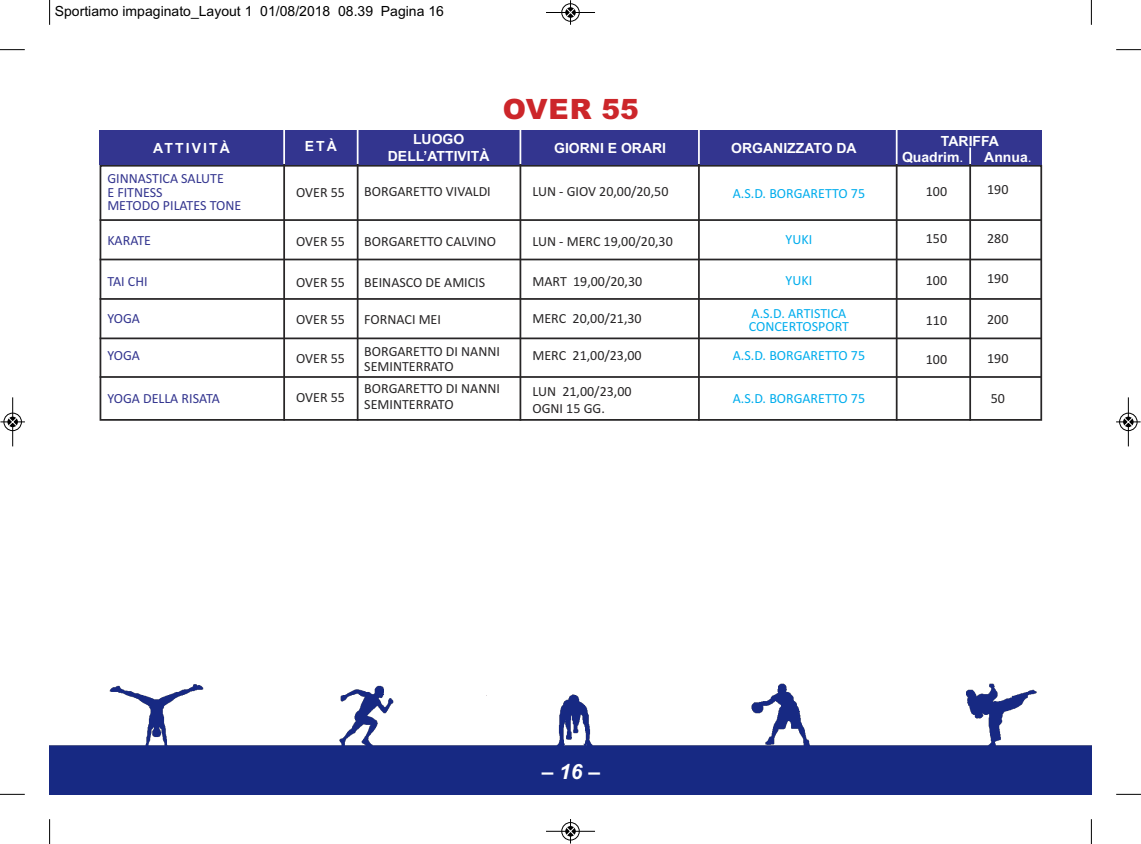
<style>
.page{position:relative;width:1141px;height:844px;background:#fff}
.page>*{position:absolute;margin:0;border:0;box-sizing:border-box;transform-origin:0 0}
.t1{font:900 28px "Arial";letter-spacing:.015em;color:#cc262a}
.t2{font:italic 700 21px "Arial";color:#fff}
.t3{font:14px/16.8px "Calibri";color:#272526}
.t4{font:14px/13.3px "Calibri";color:#00aded}
.t5{font:14px/13.3px "Calibri";color:#33358f}
.t6{font:700 14px/16.8px "Arial";color:#fff;text-align:center}
.t7{font:14px "Arial";color:#000}
.t8{font:700 14px "Arial";letter-spacing:.15em;color:#fff}
.s1{font-weight:400}
</style>
<div class="page">
<img style="left:50px;top:683px;width:1041px;height:111px">
<hr style="left:99px;top:141px;width:943px;height:1px;background:#272526">
<div style="left:100px;top:165px;width:942px;height:255px;border:2px solid #272526"></div>
<div style="left:100px;top:130px;width:942px;height:35px;background:#33358f"></div>
<hr style="left:283px;top:164px;width:2px;height:256px;background:#272526">
<hr style="left:357px;top:164px;width:2px;height:256px;background:#272526">
<hr style="left:520px;top:164px;width:1px;height:256px;background:#272526">
<hr style="left:698px;top:164px;width:2px;height:256px;background:#272526">
<hr style="left:896px;top:164px;width:2px;height:256px;background:#272526">
<hr style="left:969px;top:164px;width:2px;height:256px;background:#272526">
<hr style="left:100px;top:219px;width:942px;height:2px;background:#272526">
<hr style="left:100px;top:258px;width:942px;height:2px;background:#272526">
<hr style="left:100px;top:298px;width:942px;height:2px;background:#272526">
<hr style="left:100px;top:337px;width:942px;height:2px;background:#272526">
<hr style="left:100px;top:376px;width:942px;height:2px;background:#272526">
<hr style="left:283px;top:129px;width:2px;height:35px;background:#fff">
<hr style="left:357px;top:129px;width:2px;height:35px;background:#fff">
<hr style="left:520px;top:129px;width:1px;height:35px;background:#fff">
<hr style="left:698px;top:129px;width:2px;height:35px;background:#fff">
<hr style="left:896px;top:129px;width:2px;height:35px;background:#fff">
<svg style="left:969px;top:147px;width:2px;height:17px"></svg>
<svg style="left:49px;top:0;width:1px;height:25px"></svg>
<svg style="left:0;top:49px;width:25px;height:1px"></svg>
<svg style="left:1091px;top:0;width:1px;height:25px"></svg>
<svg style="left:1116px;top:49px;width:25px;height:1px"></svg>
<svg style="left:49px;top:819px;width:1px;height:24px"></svg>
<svg style="left:0;top:793px;width:25px;height:1px"></svg>
<svg style="left:1091px;top:819px;width:1px;height:24px"></svg>
<svg style="left:1116px;top:793px;width:25px;height:1px"></svg>
<div style="left:561px;top:3px;width:19px;height:19px;border:1px solid #fff;border-radius:50%"></div>
<hr style="left:546px;top:12px;width:49px;height:1px;background:#000">
<div style="left:562px;top:4px;width:17px;height:17px;border:1px solid #000;border-radius:50%"></div>
<svg style="left:566px;top:0;width:9px;height:25px"></svg>
<div style="left:561px;top:821px;width:19px;height:19px;border:1px solid #fff;border-radius:50%"></div>
<hr style="left:546px;top:830px;width:49px;height:1px;background:#000">
<div style="left:562px;top:822px;width:17px;height:18px;border:1px solid #000;border-radius:50%"></div>
<svg style="left:566px;top:819px;width:9px;height:24px"></svg>
<div style="left:3px;top:412px;width:19px;height:19px;border:1px solid #fff;border-radius:50%"></div>
<hr style="left:12px;top:397px;width:1px;height:49px;background:#000">
<div style="left:4px;top:413px;width:18px;height:18px;border:1px solid #000;border-radius:50%"></div>
<svg style="left:0;top:417px;width:25px;height:9px"></svg>
<div style="left:1119px;top:412px;width:19px;height:19px;border:1px solid #fff;border-radius:50%"></div>
<hr style="left:1128px;top:397px;width:1px;height:49px;background:#000">
<div style="left:1119px;top:413px;width:18px;height:18px;border:1px solid #000;border-radius:50%"></div>
<svg style="left:1116px;top:417px;width:25px;height:9px"></svg>
<p class="t7" style="left:55px;top:3px;width:391px">Sportiamo impaginato_Layout 1 01/08/2018 08.39 Pagina 16</p>
<h1 class="t1" style="left:503px;top:93px;width:138px">OVER 55</h1>
<p class="t8" style="left:153px;top:140px;width:78px">ATTIVITÀ</p>
<p class="t6" style="left:305px;top:138px;width:34px">ETÀ</p>
<p class="t6" style="left:388px;top:130px;width:103px">LUOGO<br>DELL’ATTIVITÀ</p>
<p class="t6" style="left:554px;top:139px;width:114px">GIORNI E ORARI</p>
<p class="t6" style="left:731px;top:139px;width:127px">ORGANIZZATO DA</p>
<p class="t5" style="left:107px;top:172px;width:135px">GINNASTICA SALUTE<br>E FITNESS<br>METODO PILATES TONE</p>
<p class="t5" style="left:107px;top:234px;width:45px">KARATE</p>
<p class="t5" style="left:107px;top:274px;width:42px">TAI CHI</p>
<p class="t5" style="left:107px;top:311px;width:34px">YOGA</p>
<p class="t5" style="left:107px;top:348px;width:34px">YOGA</p>
<p class="t5" style="left:107px;top:391px;width:114px">YOGA DELLA RISATA</p>
<p class="t3" style="left:296px;top:184px;width:50px">OVER 55</p>
<p class="t3" style="left:296px;top:232px;width:50px">OVER 55</p>
<p class="t3" style="left:296px;top:274px;width:50px">OVER 55</p>
<p class="t3" style="left:296px;top:311px;width:50px">OVER 55</p>
<p class="t3" style="left:296px;top:350px;width:50px">OVER 55</p>
<p class="t3" style="left:296px;top:389px;width:50px">OVER 55</p>
<p class="t3" style="left:364px;top:183px;width:128px">BORGARETTO VIVALDI</p>
<p class="t3" style="left:364px;top:232px;width:133px">BORGARETTO CALVINO</p>
<p class="t3" style="left:364px;top:273px;width:122px">BEINASCO DE AMICIS</p>
<p class="t3" style="left:364px;top:310px;width:78px">FORNACI MEI</p>
<p class="t3" style="left:364px;top:343px;width:137px;line-height:15px">BORGARETTO DI NANNI<br>SEMINTERRATO</p>
<p class="t3" style="left:364px;top:379px;width:137px">BORGARETTO DI NANNI<br>SEMINTERRATO</p>
<p class="t3" style="left:532px;top:182px;width:137px">LUN - GIOV 20,00/20,50</p>
<p class="t3" style="left:532px;top:233px;width:142px">LUN - MERC 19,00/20,30</p>
<p class="t3" style="left:532px;top:273px;width:111px">MART 19,00/20,30</p>
<p class="t3" style="left:532px;top:310px;width:111px">MERC 20,00/21,30</p>
<p class="t3" style="left:532px;top:347px;width:111px">MERC 21,00/23,00</p>
<p class="t3" style="left:532px;top:382px;width:101px">LUN 21,00/23,00<br>OGNI 15 GG.</p>
<p class="t4" style="left:733px;top:186px;width:134px">A.S.D. BORGARETTO 75</p>
<p class="t4" style="left:786px;top:232px;width:28px">YUKI</p>
<p class="t4" style="left:786px;top:274px;width:28px">YUKI</p>
<p class="t4" style="left:749px;top:306px;width:102px">A.S.D. ARTISTICA<br>CONCERTOSPORT</p>
<p class="t4" style="left:733px;top:349px;width:134px">A.S.D. BORGARETTO 75</p>
<p class="t4" style="left:733px;top:391px;width:134px">A.S.D. BORGARETTO 75</p>
<p class="t6" style="left:941px;top:133px;width:60px">TARIFFA</p>
<p class="t6" style="left:902px;top:148px;width:63px">Quadrim<span class="s1">.</span></p>
<p class="t6" style="left:984px;top:148px;width:49px">Annua<span class="s1">.</span></p>
<p class="t3" style="left:926px;top:182px;width:23px">100</p>
<p class="t3" style="left:926px;top:229px;width:23px">150</p>
<p class="t3" style="left:926px;top:272px;width:23px">100</p>
<p class="t3" style="left:926px;top:311px;width:23px">110</p>
<p class="t3" style="left:926px;top:351px;width:23px">100</p>
<p class="t3" style="left:987px;top:181px;width:23px">190</p>
<p class="t3" style="left:987px;top:229px;width:23px">280</p>
<p class="t3" style="left:987px;top:270px;width:23px">190</p>
<p class="t3" style="left:987px;top:310px;width:23px">200</p>
<p class="t3" style="left:987px;top:349px;width:23px">190</p>
<p class="t3" style="left:991px;top:390px;width:16px">50</p>
<h2 class="t2" style="left:542px;top:759px;width:60px">–16–</h2>
</div>
